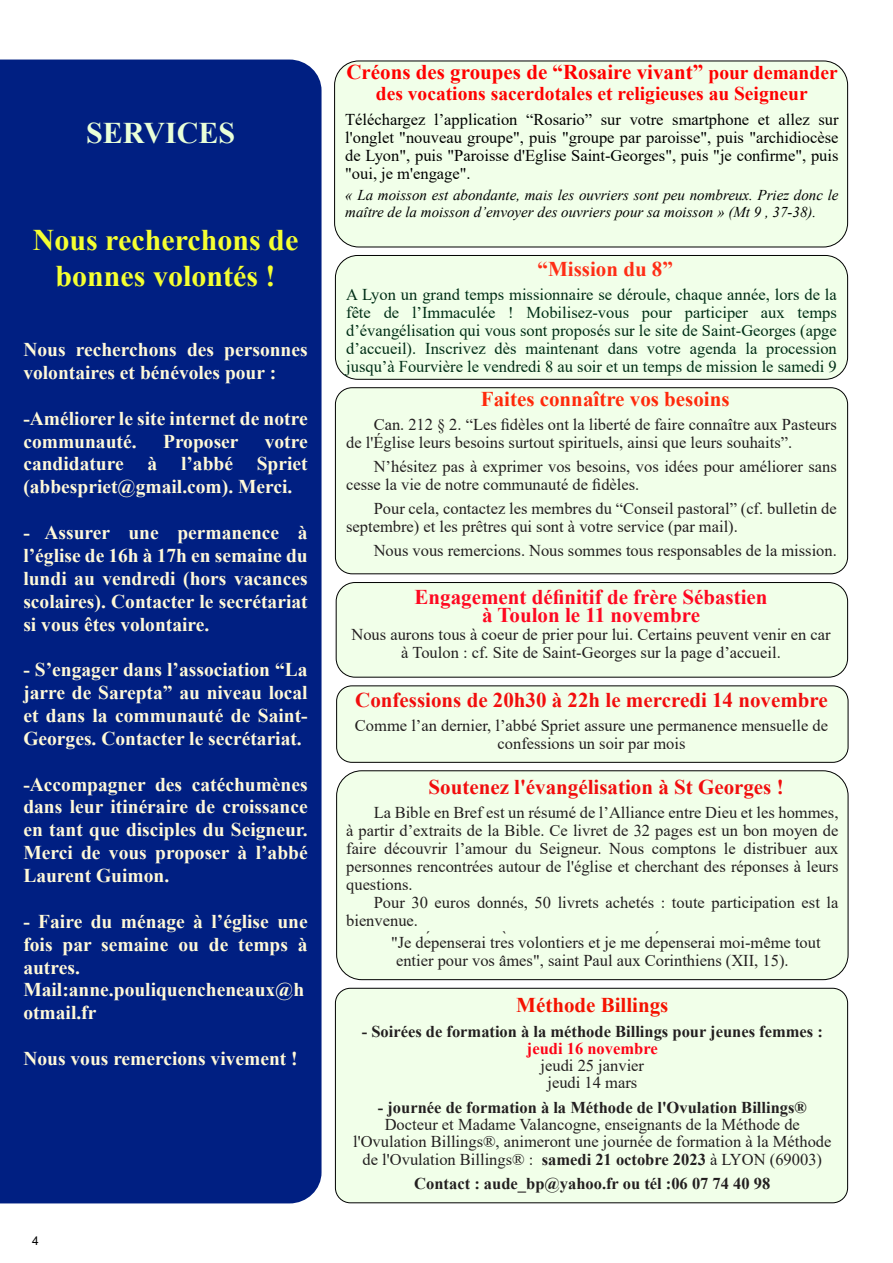
<style>
.page{position:relative;width:893px;height:1263px;background:#fff}
.page>*{position:absolute;margin:0;border:0;box-sizing:border-box;transform-origin:0 0}
.t1{font:700 30px/35.2px "Times New Roman";color:#f5ff31;text-align:center}
.t2{font:700 30px "Times New Roman";color:#e9ffd8}
.t3{font:700 21px "Times New Roman";color:#f20d0d}
.t4{font:700 21px/18px "Times New Roman";color:#ff0821;text-align:center}
.t5{font:700 21px "Times New Roman";color:#f00}
.t6{font:700 21px "Times New Roman";color:#ff290b}
.t7{font:700 21px "Times New Roman";color:#f51200}
.t8{font:700 21px "Times New Roman";color:#ff2e16}
.t9{font:700 19.5px/22.8px "Times New Roman";color:#fff9d8;text-align:justify}
.t10{font:700 19.5px "Times New Roman";color:#f00}
.t11{font:16.5px/18px "Times New Roman";color:#231f20}
.t12{font:16.5px/18px "Times New Roman";color:#002e16;text-align:justify}
.t13{font:16.5px/18px "Times New Roman";color:#000;text-align:justify}
.t14{font:700 16.5px "Times New Roman";color:#231f20}
.t15{font:700 16.5px "Times New Roman";color:#ff0216}
.t16{font:italic 15px/16.5px "Times New Roman";color:#000}
.t17{font:12px "Arial";color:#000}
.s1{font-size:19.5px}
.s2{font-weight:700}
</style>
<div class="page">
<div style="left:335px;top:988px;width:513px;height:215px;background:#f1ffe9;border:1px solid #000;border-radius:15px"></div>
<div style="left:336px;top:770px;width:513px;height:210px;background:#f1ffe9;border:1px solid #000;border-radius:25px"></div>
<div style="left:336px;top:685px;width:513px;height:78px;background:#f1ffe9;border:1px solid #000;border-radius:15px"></div>
<div style="left:336px;top:582px;width:512px;height:96px;background:#f1ffe9;border:1px solid #000;border-radius:19px"></div>
<div style="left:335px;top:255px;width:513px;height:125px;background:#f1ffe9;border:1px solid #000;border-radius:22px"></div>
<div style="left:334px;top:60px;width:514px;height:187px;background:#f1ffe9;border:1px solid #000;border-radius:24px"></div>
<div style="left:0;top:60px;width:322px;height:1143px;background:#001f82"></div>
<div style="left:335px;top:387px;width:513px;height:187px;background:#f1ffe9;border:1px solid #000;border-radius:17px"></div>
<h1 class="t2" style="left:86px;top:123px;width:150px">SERVICES</h1>
<h1 class="t1" style="left:33px;top:226px;width:267px">Nous recherchons de bonnes volontés !</h1>
<p class="t9" style="left:23px;top:340px;width:286px">Nous recherchons des personnes volontaires et bénévoles pour :</p>
<p class="t9" style="left:23px;top:409px;width:286px">-Améliorer le site internet de notre communauté.</p>
<p class="t9" style="left:163px;top:432px;width:77px">Proposer</p>
<p class="t9" style="left:23px;top:432px;width:286px;text-indent:241px">votre candidature à l’abbé Spriet (abbespriet@gmail.com). Merci.</p>
<p class="t9" style="left:23px;top:523px;width:286px">- Assurer une permanence à l’église de 16h à 17h en semaine du lundi au vendredi (hors vacances scolaires). Contacter le secrétariat si vous êtes volontaire.</p>
<p class="t9" style="left:23px;top:660px;width:286px">- S’engager dans l’association “La jarre de Sarepta” au niveau local et dans la communauté de Saint-Georges. Contacter le secrétariat.</p>
<p class="t9" style="left:23px;top:775px;width:286px">-Accompagner des catéchumènes dans leur itinéraire de croissance en tant que disciples du Seigneur.<br>Merci de vous proposer à l’abbé Laurent Guimon.</p>
<p class="t9" style="left:23px;top:912px;width:286px;text-align:left">- Faire du ménage à l’église une fois par semaine ou de temps à autres.<br>Mail:anne.pouliquencheneaux@h otmail.fr</p>
<p class="t9" style="left:23px;top:1049px;width:276px">Nous vous remercions vivement !</p>
<p class="t17" style="left:32px;top:1236px;width:8px">4</p>
<p class="t5" style="left:346px;top:65px;width:493px">Créons des groupes de “Rosaire vivant” <span class="s1">pour demander</span></p>
<p class="t10" style="left:376px;top:86px;width:433px">des vocations sacerdotales et religieuses au Seigneur</p>
<p class="t13" style="left:345px;top:112px;width:495px">Téléchargez l’application “Rosario” sur votre smartphone et allez sur l'onglet "nouveau groupe", puis "groupe par paroisse", puis "archidiocèse de Lyon", puis "Paroisse d'Eglise Saint-Georges", puis "je confirme", puis "oui, je m'engage".</p>
<p class="t16" style="left:345px;top:188px;width:495px">« La moisson est abondante, mais les ouvriers sont peu nombreux. Priez donc le maître de la moisson d’envoyer des ouvriers pour sa moisson » (Mt 9 , 37-38).</p>
<p class="t8" style="left:538px;top:262px;width:137px">“Mission du 8”</p>
<p class="t12" style="left:346px;top:287px;width:492px">A Lyon un grand temps missionnaire se déroule, chaque année, lors de la fête de l’Immaculée ! Mobilisez-vous pour participer aux temps d’évangélisation qui vous sont proposés sur le site de Saint-Georges (apge d’accueil). Inscrivez dès maintenant dans votre agenda la procession jusqu’à Fourvière le vendredi 8 au soir et un temps de mission le samedi 9</p>
<p class="t6" style="left:481px;top:391px;width:250px">Faites connaître vos besoins</p>
<p class="t11" style="left:346px;top:417px;width:492px;text-indent:28px">Can. 212 § 2. “Les fidèles ont la liberté de faire connaître aux Pasteurs de l'Église leurs besoins surtout spirituels, ainsi que leurs souhaits”.</p>
<p class="t11" style="left:346px;top:459px;width:492px;text-indent:28px">N’hésitez pas à exprimer vos besoins, vos idées pour améliorer sans cesse la vie de notre communauté de fidèles.</p>
<p class="t11" style="left:346px;top:501px;width:492px;text-indent:28px">Pour cela, contactez les membres du “Conseil pastoral” (cf. bulletin de septembre) et les prêtres qui sont à votre service (par mail).</p>
<p class="t11" style="left:374px;top:543px;width:465px">Nous vous remercions. Nous sommes tous responsables de la mission.</p>
<p class="t4" style="left:414px;top:590px;width:355px">Engagement définitif de frère Sébastien à Toulon le 11 novembre</p>
<p class="t11" style="left:351px;top:627px;width:481px;text-align:center">Nous aurons tous à coeur de prier pour lui. Certains peuvent venir en car à Toulon : cf. Site de Saint-Georges sur la page d’accueil.</p>
<p class="t3" style="left:355px;top:693px;width:474px">Confessions de 20h30 à 22h le mercredi 14 novembre</p>
<p class="t11" style="left:355px;top:718px;width:475px;text-align:center">Comme l’an dernier, l’abbé Spriet assure une permanence mensuelle de confessions un soir par mois</p>
<p class="t3" style="left:428px;top:779px;width:357px">Soutenez l'évangélisation à St Georges !</p>
<p class="t11" style="left:346px;top:805px;width:494px;text-align:justify;text-indent:28px">La Bible en Bref est un résumé de l’Alliance entre Dieu et les hommes, à partir d’extraits de la Bible. Ce livret de 32 pages est un bon moyen de faire découvrir l’amour du Seigneur. Nous comptons le distribuer aux personnes rencontrées autour de l'église et cherchant des réponses à leurs questions.</p>
<p class="t11" style="left:346px;top:895px;width:494px;text-indent:28px">Pour 30 euros donnés, 50 livrets achetés : toute participation est la bienvenue.</p>
<p class="t11" style="left:396px;top:935px;width:426px;text-indent:-5px">"Je dépenserai très volontiers et je me dépenserai moi-même tout entier pour vos âmes", saint Paul aux Corinthiens (XII, 15).</p>
<p class="t7" style="left:516px;top:998px;width:154px">Méthode Billings</p>
<p class="t14" style="left:362px;top:1025px;width:463px">- Soirées de formation à la méthode Billings pour jeunes femmes :</p>
<p class="t15" style="left:527px;top:1043px;width:132px">jeudi 16 novembre</p>
<p class="t11" style="left:541px;top:1058px;width:105px;line-height:17.2px;text-align:center">jeudi 25 janvier jeudi 14 mars</p>
<p class="t14" style="left:378px;top:1102px;width:430px">- journée de formation à la Méthode de l'Ovulation Billings®</p>
<p class="t11" style="left:353px;top:1117px;width:480px;line-height:17.2px;text-align:center">Docteur et Madame Valancogne, enseignants de la Méthode de l'Ovulation Billings®, animeront une journée de formation à la Méthode de l'Ovulation Billings® : <span class="s2">samedi 21 octobre 2023</span> à LYON (69003)</p>
<p class="t14" style="left:414px;top:1178px;width:358px">Contact : aude_bp@yahoo.fr ou tél :06 07 74 40 98</p>
</div>
